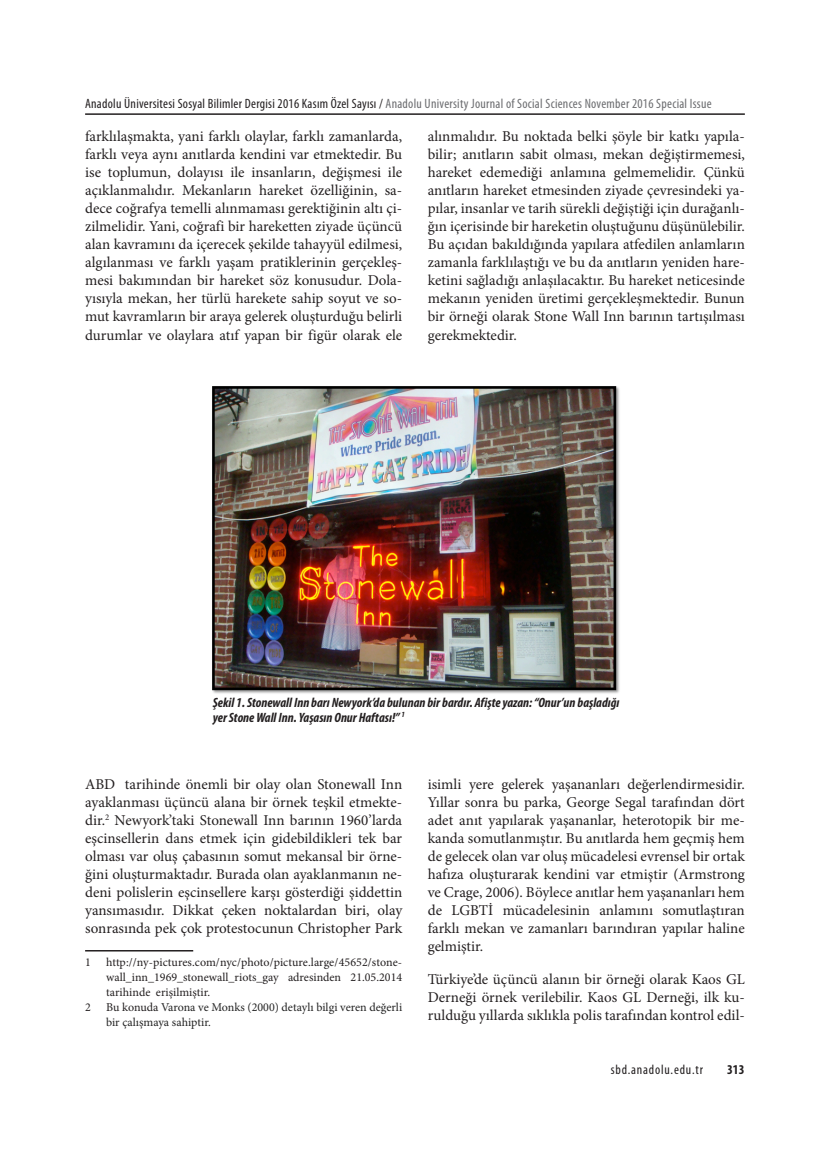
<style>
.page{position:relative;width:830px;height:1170px;background:#fff}
.page>*{position:absolute;margin:0;border:0;box-sizing:border-box;transform-origin:0 0}
.Ana_Metin{font:15px/18px "Minion Pro";color:#231f20;text-align:justify}
.t1{font:condensed 13.5px "Myriad Pro";letter-spacing:.02em;color:#6c6d70}
.tablo-şekil{font:italic 700 condensed 13.5px/15px "Myriad Pro";color:#231f20}
.t2{font:condensed 13.5px "Myriad Pro";letter-spacing:.06em;color:#231f20}
.t3{font:700 condensed 13.5px "Myriad Pro";color:#231f20}
.dipnot{font:12px/15px "Minion Pro";color:#231f20;text-align:justify}
.dipnot-2{font:12px/15px "Minion Pro";color:#222}
.s1{color:#231f20}
</style>
<div class="page">
<hr style="left:85px;top:113px;width:659px;height:2px;background:#231f20">
<img style="left:212px;top:386px;width:408px;height:308px">
<hr style="left:85px;top:949px;width:108px;height:2px;background:#231f20">
<p class="t1" style="left:85px;top:95px;width:627px"><span class="s1">Anadolu Üniversitesi Sosyal Bilimler Dergisi 2016 Kasım Özel Sayısı /</span> Anadolu University Journal of Social Sciences November 2016 Special Issue</p>
<p class="Ana_Metin" style="left:85px;top:128px;width:318px">farklılaşmakta, yani farklı olaylar, farklı zamanlarda, farklı veya aynı anıtlarda kendini var etmektedir. Bu ise toplumun, dolayısı ile insanların, değişmesi ile açıklanmalıdır. Mekanların hareket özelliğinin, sa&shy;dece coğrafya temelli alınmaması gerektiğinin altı çi&shy;zilmelidir. Yani, coğrafi bir hareketten ziyade üçüncü alan kavramını da içerecek şekilde tahayyül edilmesi, algılanması ve farklı yaşam pratiklerinin gerçekleş&shy;mesi bakımından bir hareket söz konusudur. Dola&shy;yısıyla mekan, her türlü harekete sahip soyut ve so&shy;mut kavramların bir araya gelerek oluşturduğu belirli durumlar ve olaylara atıf yapan bir figür olarak ele</p>
<p class="Ana_Metin" style="left:427px;top:128px;width:318px">alınmalıdır. Bu noktada belki şöyle bir katkı yapıla&shy;bilir; anıtların sabit olması, mekan değiştirmemesi, hareket edemediği anlamına gelmemelidir. Çünkü anıtların hareket etmesinden ziyade çevresindeki ya&shy;pılar, insanlar ve tarih sürekli değiştiği için durağanlı&shy;ğın içerisinde bir hareketin oluştuğunu düşünülebilir.<br>Bu açıdan bakıldığında yapılara atfedilen anlamların zamanla farklılaştığı ve bu da anıtların yeniden hare&shy;ketini sağladığı anlaşılacaktır. Bu hareket neticesinde mekanın yeniden üretimi gerçekleşmektedir. Bunun bir örneği olarak Stone Wall Inn barının tartışılması gerekmektedir.</p>
<p class="tablo-şekil" style="left:213px;top:694px;width:408px">Şekil 1. Stonewall Inn barı Newyork’da bulunan bir bardır. Afişte yazan: “Onur’un başladığı yer Stone Wall Inn. Yaşasın Onur Haftası!” <sup>1</sup></p>
<p class="Ana_Metin" style="left:85px;top:775px;width:318px">ABD<sup>1</sup> tarihinde önemli bir olay olan Stonewall Inn ayaklanması üçüncü alana bir örnek teşkil etmekte&shy;dir.<sup>2</sup> Newyork’taki Stonewall Inn barının 1960’larda eşcinsellerin dans etmek için gidebildikleri tek bar olması var oluş çabasının somut mekansal bir örne&shy;ğini oluşturmaktadır. Burada olan ayaklanmanın ne&shy;deni polislerin eşcinsellere karşı gösterdiği şiddettin yansımasıdır. Dikkat çeken noktalardan biri, olay sonrasında pek çok protestocunun Christopher Park</p>
<p class="dipnot" style="left:85px;top:954px;width:7px">1</p>
<p class="dipnot" style="left:106px;top:954px;width:297px">http://ny-pictures.com/nyc/photo/picture.large/45652/stone&shy;wall_inn_1969_stonewall_riots_gay adresinden 21.05.2014 tarihinde erişilmiştir.</p>
<p class="dipnot" style="left:85px;top:999px;width:7px">2</p>
<p class="dipnot-2" style="left:106px;top:999px;width:297px"><span class="s1">Bu konuda</span> Varona ve Monks (2000) detaylı bilgi veren değerli bir çalışmaya sahiptir.</p>
<p class="Ana_Metin" style="left:427px;top:775px;width:318px">isimli yere gelerek yaşananları değerlendirmesidir.<br>Yıllar sonra bu parka, George Segal tarafından dört adet anıt yapılarak yaşananlar, heterotopik bir me&shy;kanda somutlanmıştır. Bu anıtlarda hem geçmiş hem de gelecek olan var oluş mücadelesi evrensel bir ortak hafıza oluşturarak kendini var etmiştir (Armstrong ve Crage, 2006). Böylece anıtlar hem yaşananları hem de LGBTİ mücadelesinin anlamını somutlaştıran farklı mekan ve zamanları barındıran yapılar haline gelmiştir.</p>
<p class="Ana_Metin" style="left:427px;top:970px;width:318px">Türkiye’de üçüncü alanın bir örneği olarak Kaos GL Derneği örnek verilebilir. Kaos GL Derneği, ilk ku&shy;rulduğu yıllarda sıklıkla polis tarafından kontrol edil-</p>
<p class="t2" style="left:610px;top:1061px;width:94px">sbd.anadolu.edu.tr</p>
<p class="t3" style="left:726px;top:1060px;width:19px">313</p>
</div>
